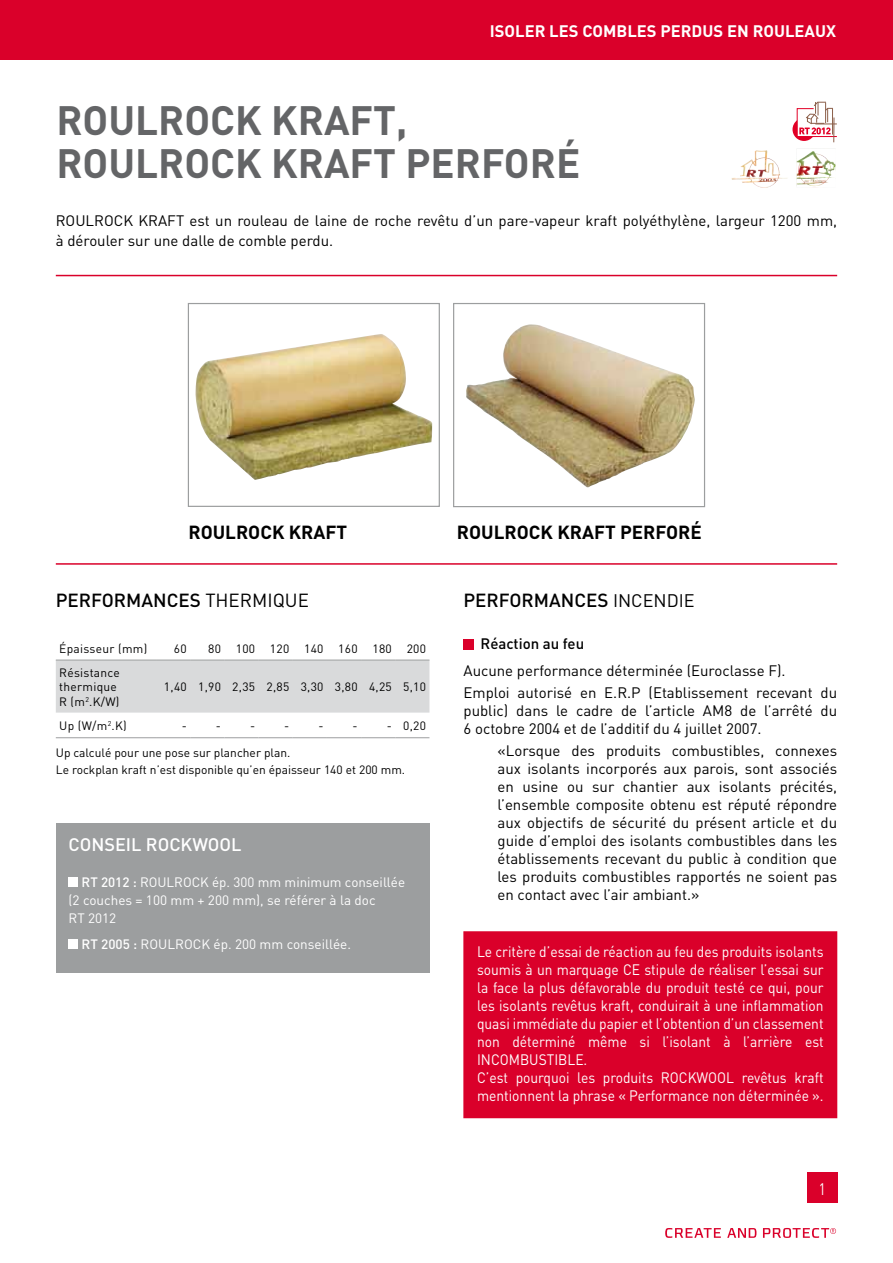
<style>
.page{position:relative;width:893px;height:1263px;background:#fff}
.page>*{position:absolute;margin:0;border:0;box-sizing:border-box;transform-origin:0 0}
.t1{font:700 40.5px/43.5px "DIN";color:#646567}
.t2{font:500 18.75px "DIN";color:#000}
.t3{font:700 18.75px "DIN";color:#000}
.t4{font:500 18px "DIN";color:#fff}
.t5{font:700 16.5px "DIN";color:#fff}
.t6{font:16.5px "DIN";color:#fff;scale:.8 1}
.t7{font:15px/18px "DIN";color:#000}
.t8{font:15px/18px "DIN";color:#fff;scale:.92 1}
.t9{font:500 15px "DIN";color:#000}
.t10{font:13.5px/18px "DIN";color:#fff}
.t11{font:12px/16.2px "DIN";color:#000}
.t12{font:12px/14.4px "DIN";letter-spacing:.025em;color:#000}
.s1{font-weight:400}
.s2{font-weight:500}
.s3{font-weight:400;font-size:18px}
</style>
<div class="page">
<svg style="left:727px;top:1228px;width:29px;height:10px"></svg>
<svg style="left:763px;top:1227px;width:73px;height:11px"></svg>
<svg style="left:665px;top:1228px;width:56px;height:10px"></svg>
<div style="left:807px;top:1173px;width:30px;height:30px;background:#da002a"></div>
<div style="left:0;top:0;width:893px;height:60px;background:#da002a"></div>
<svg style="left:796px;top:148px;width:40px;height:40px"></svg>
<img style="left:797px;top:149px;width:38px;height:38px">
<div style="left:463px;top:639px;width:11px;height:10px;background:#da002a"></div>
<div style="left:464px;top:932px;width:373px;height:186px;background:#da002a"></div>
<div style="left:463px;top:931px;width:374px;height:187px;border:1px solid #da002a"></div>
<hr style="left:56px;top:275px;width:781px;height:1px;background:#da002a">
<hr style="left:56px;top:563px;width:781px;height:2px;background:#da002a">
<div style="left:56px;top:823px;width:373px;height:150px;background:#9c9e9f"></div>
<div style="left:69px;top:877px;width:9px;height:10px;background:#fff"></div>
<div style="left:69px;top:939px;width:9px;height:10px;background:#fff"></div>
<img style="left:195px;top:334px;width:237px;height:146px">
<div style="left:188px;top:303px;width:252px;height:204px;border:1px solid #9c9e9f"></div>
<img style="left:466px;top:324px;width:229px;height:164px">
<div style="left:453px;top:303px;width:252px;height:204px;border:1px solid #9c9e9f"></div>
<svg style="left:792px;top:101px;width:45px;height:41px"></svg>
<svg style="left:731px;top:150px;width:56px;height:38px"></svg>
<img style="left:740px;top:150px;width:26px;height:26px">
<div style="left:56px;top:661px;width:373px;height:52px;background:#d9dadb"></div>
<hr style="left:56px;top:660px;width:100px;height:1px;background:#9c9e9f">
<hr style="left:156px;top:660px;width:34px;height:1px;background:#9c9e9f">
<hr style="left:190px;top:660px;width:34px;height:1px;background:#9c9e9f">
<hr style="left:224px;top:660px;width:35px;height:1px;background:#9c9e9f">
<hr style="left:259px;top:660px;width:34px;height:1px;background:#9c9e9f">
<hr style="left:293px;top:660px;width:34px;height:1px;background:#9c9e9f">
<hr style="left:327px;top:660px;width:34px;height:1px;background:#9c9e9f">
<hr style="left:361px;top:660px;width:34px;height:1px;background:#9c9e9f">
<hr style="left:395px;top:660px;width:34px;height:1px;background:#9c9e9f">
<hr style="left:56px;top:737px;width:100px;height:1px;background:#9c9e9f">
<hr style="left:156px;top:737px;width:34px;height:1px;background:#9c9e9f">
<hr style="left:190px;top:737px;width:34px;height:1px;background:#9c9e9f">
<hr style="left:224px;top:737px;width:35px;height:1px;background:#9c9e9f">
<hr style="left:259px;top:737px;width:34px;height:1px;background:#9c9e9f">
<hr style="left:293px;top:737px;width:34px;height:1px;background:#9c9e9f">
<hr style="left:327px;top:737px;width:34px;height:1px;background:#9c9e9f">
<hr style="left:361px;top:737px;width:34px;height:1px;background:#9c9e9f">
<hr style="left:395px;top:737px;width:34px;height:1px;background:#9c9e9f">
<p class="t5" style="left:490px;top:20px;width:348px">ISOLER LES COMBLES PERDUS EN ROULEAUX</p>
<h1 class="t1" style="left:56px;top:97px;width:525px">ROULROCK KRAFT,<br>ROULROCK KRAFT PERFORÉ</h1>
<p class="t7" style="left:56px;top:211px;width:783px;line-height:19.5px">ROULROCK Kraft est un rouleau de laine de roche revêtu d’un pare-vapeur kraft polyéthylène, largeur 1200 mm, à dérouler sur une dalle de comble perdu.</p>
<p class="t3" style="left:188px;top:520px;width:160px">ROULROCK KRAFT</p>
<p class="t3" style="left:457px;top:520px;width:246px">ROULROCK KRAFT PERFORÉ</p>
<p class="t2" style="left:56px;top:588px;width:252px">PERFORMANCES <span class="s1">THERMI QUE</span></p>
<p class="t12" style="left:59px;top:642px;width:90px">Épaisseur (mm)</p>
<p class="t11" style="left:174px;top:641px;width:14px">60</p>
<p class="t12" style="left:208px;top:642px;width:219px">80 100 120 140 160 180 200</p>
<p class="t12" style="left:59px;top:665px;width:62px">Résistance thermique<br>R (m<sup>2</sup>.K/W)</p>
<p class="t12" style="left:164px;top:679px;width:264px">1,40 1,90 2,35 2,85 3,30 3,80 4,25 5,10</p>
<p class="t11" style="left:59px;top:717px;width:69px">Up (W/m<sup>2</sup>.K)</p>
<p class="t11" style="left:182px;top:717px;width:7px">-</p>
<p class="t11" style="left:216px;top:717px;width:7px">-</p>
<p class="t11" style="left:250px;top:717px;width:7px">-</p>
<p class="t11" style="left:284px;top:717px;width:7px">-</p>
<p class="t11" style="left:318px;top:717px;width:7px">-</p>
<p class="t11" style="left:353px;top:717px;width:7px">-</p>
<p class="t11" style="left:387px;top:717px;width:41px">- 0,20</p>
<p class="t11" style="left:56px;top:745px;width:351px">Up calculé pour une pose sur plancher plan.<br>Le rockplan kraft n’est disponible qu’en épaisseur 140 et 200 mm.</p>
<p class="t4" style="left:69px;top:833px;width:13px">CONSE</p>
<p class="t4" style="left:126px;top:833px;width:27px">IL ROC</p>
<p class="t4" style="left:181px;top:833px;width:62px">KWOO L</p>
<p class="t10" style="left:82px;top:873px;width:77px"><span class="s2">RT 2012 :</span> Roulrock</p>
<p class="t10" style="left:69px;top:873px;width:338px;text-indent:144px">ép. 300 mm minimum conseillée (2 couches = 100 mm + 200 mm), se référer à la doc<br>RT 2012</p>
<p class="t10" style="left:78px;top:935px;width:81px"><span class="s2">RT 2005 :</span> Roulrock</p>
<p class="t10" style="left:214px;top:935px;width:139px">ép. 200 mm conseillée.</p>
<p class="t2" style="left:463px;top:588px;width:233px">PERFORMANCES <span class="s3">incendie</span></p>
<p class="t9" style="left:480px;top:634px;width:105px">RÉACTION AU FEU</p>
<p class="t7" style="left:463px;top:659px;width:375px;line-height:22.2px">Aucune performance déterminée (Euroclasse F).<br>Emploi autorisé en E.R.P (Etablissement recevant du</p>
<p class="t7" style="left:463px;top:701px;width:375px">public) dans le cadre de l’article AM8 de l’arrêté du<br>6 octobre 2004 et de l’additif du 4 juillet 2007.</p>
<p class="t7" style="left:497px;top:742px;width:341px;text-align:justify">«Lorsque des produits combustibles, connexes aux isolants incorporés aux parois, sont associés en usine ou sur chantier aux isolants précités, l’ensemble composite obtenu est réputé répondre aux objectifs de sécurité du présent article et du guide d’emploi des isolants combustibles dans les établissements recevant du public à condition que les produits combustibles rapportés ne soient pas en contact avec l’air ambiant.»</p>
<p class="t8" style="left:477px;top:942px;width:378px">Le critère d’essai de réaction au feu des produits isolants soumis à un marquage CE stipule de réaliser l’essai sur la face la plus défavorable du produit testé ce qui, pour les isolants revêtus kraft, conduirait à une inflammation quasi immédiate du papier et l’obtention d’un classement non déterminé même si l’isolant à l’arrière est INCOMBUSTI BLE.<br>C’est pourquoi les produits ROCKWOOL revêtus kraft mentionnent la phrase « Performance non déterminée ».</p>
<p class="t6" style="left:819px;top:1178px;width:10px">1</p>
</div>
